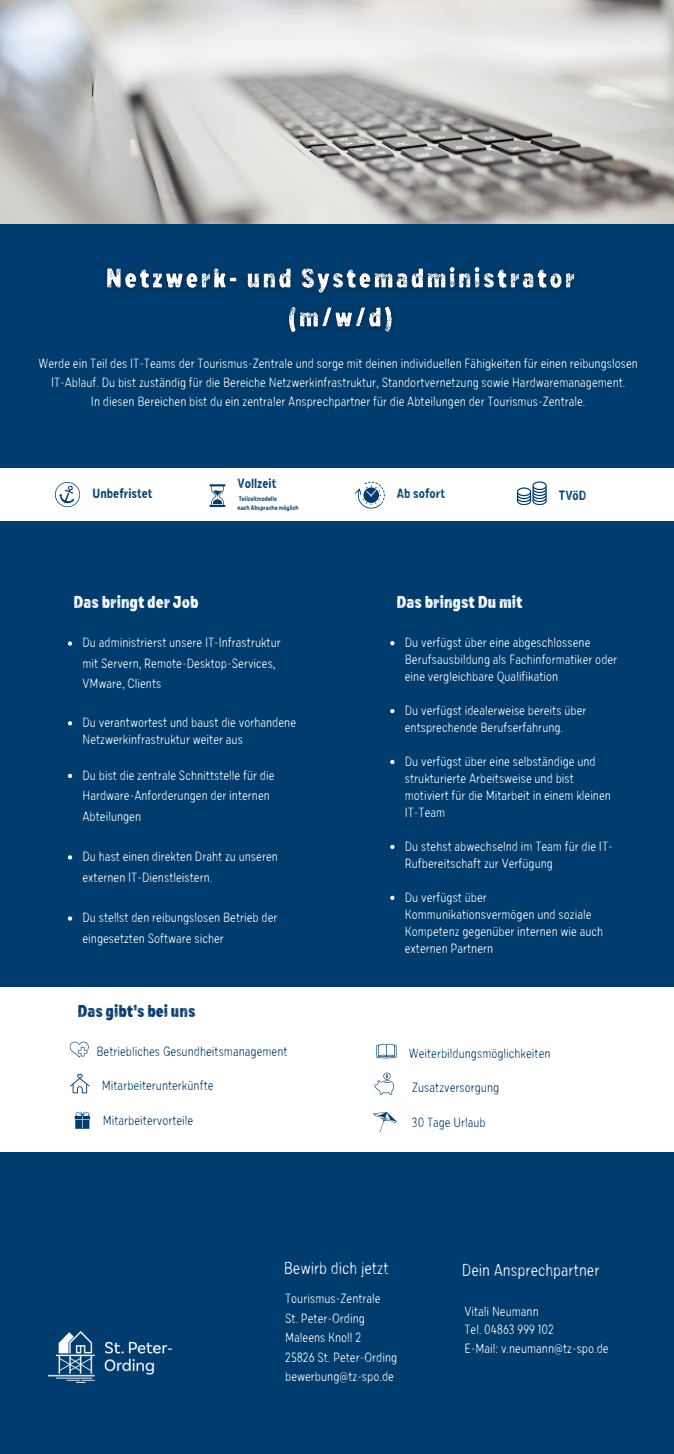
<style>
.page{position:relative;width:674px;height:1454px;background:#fff}
.page>*{position:absolute;margin:0;border:0;box-sizing:border-box;transform-origin:0 0}
.t1{font:17.5px "Draft Natural F";color:#fff}
.t2{font:900 17.38px "Draft Natural F";color:#fff}
.t3{font:900 17.38px "Draft Natural F";color:#003c6e}
.t4{font:13.62px/17px "Draft Natural F";color:#fff}
.t5{font:13.62px "Draft Natural F";color:#003c6e}
.t6{font:700 13.62px "Draft Natural F";color:#003c6e}
.t7{font:700 13.62px "Draft Natural F";color:#004775}
.t8{font:700 6.62px "Draft Natural F";color:#003c6e}
</style>
<div class="page">
<div style="left:0;top:0;width:673px;height:1453px;background:#003c6e"></div>
<img style="left:49px;top:1331px;width:123px;height:51px">
<img style="left:0;top:0;width:673px;height:224px">
<div style="left:0;top:986px;width:673px;height:165px;background:#fff"></div>
<svg style="left:69px;top:1041px;width:20px;height:16px"></svg>
<svg style="left:376px;top:1043px;width:20px;height:15px"></svg>
<svg style="left:70px;top:1074px;width:19px;height:19px"></svg>
<svg style="left:75px;top:1111px;width:15px;height:17px"></svg>
<svg style="left:374px;top:1072px;width:20px;height:22px"></svg>
<svg style="left:373px;top:1112px;width:23px;height:20px"></svg>
<img style="left:106px;top:267px;width:469px;height:66px">
<svg style="left:68px;top:641px;width:4px;height:4px"></svg>
<svg style="left:68px;top:721px;width:4px;height:4px"></svg>
<svg style="left:68px;top:773px;width:4px;height:5px"></svg>
<svg style="left:68px;top:855px;width:4px;height:4px"></svg>
<svg style="left:68px;top:916px;width:4px;height:4px"></svg>
<svg style="left:390px;top:641px;width:4px;height:4px"></svg>
<svg style="left:390px;top:709px;width:4px;height:4px"></svg>
<svg style="left:390px;top:759px;width:4px;height:5px"></svg>
<svg style="left:390px;top:844px;width:4px;height:5px"></svg>
<svg style="left:390px;top:895px;width:4px;height:4px"></svg>
<div style="left:0;top:468px;width:673px;height:53px;background:#fff"></div>
<svg style="left:209px;top:484px;width:16px;height:22px"></svg>
<svg style="left:55px;top:482px;width:25px;height:25px"></svg>
<svg style="left:354px;top:481px;width:30px;height:28px"></svg>
<svg style="left:516px;top:481px;width:30px;height:24px"></svg>
<p class="t4" style="left:38px;top:354px;width:600px;line-height:18.8px;text-align:center">Werde ein Teil des IT-Teams der Tourismus-Zentrale und sorge mit deinen individuellen Fähigkeiten für einen reibungslosen<br>IT-Ablauf. Du bist zuständig für die Bereiche Netzwerkinfrastruktur, Standortvernetzung sowie Hardwaremanagement.</p>
<p class="t4" style="left:91px;top:393px;width:495px">In diesen Bereichen bist du ein zentraler Ansprechpartner für die Abteilungen der Tourismus-Zentrale.</p>
<p class="t6" style="left:237px;top:475px;width:40px">Vollzeit</p>
<p class="t8" style="left:238px;top:494px;width:40px">Teilzeitmodelle</p>
<p class="t8" style="left:237px;top:503px;width:63px">nach Absprache möglich</p>
<p class="t6" style="left:92px;top:485px;width:61px">Unbefristet</p>
<p class="t7" style="left:396px;top:485px;width:50px">Ab sofort</p>
<p class="t6" style="left:558px;top:486px;width:29px">TVöD</p>
<p class="t2" style="left:73px;top:591px;width:126px">Das bringt der Job</p>
<p class="t2" style="left:396px;top:591px;width:127px">Das bringst Du mit</p>
<p class="t4" style="left:82px;top:632px;width:200px;line-height:20.4px">Du administrierst unsere IT-Infrastruktur mit Servern, Remote-Desktop-Services,<br>VMware, Clients</p>
<p class="t4" style="left:82px;top:714px;width:215px">Du verantwortest und baust die vorhandene<br>Netzwerkinfrastruktur weiter aus</p>
<p class="t4" style="left:82px;top:765px;width:193px;line-height:20.4px">Du bist die zentrale Schnittstelle für die<br>Hardware-Anforderungen der internen<br>Abteilungen</p>
<p class="t4" style="left:82px;top:846px;width:197px;line-height:20.4px">Du hast einen direkten Draht zu unseren externen IT-Dienstleistern.</p>
<p class="t4" style="left:82px;top:907px;width:196px;line-height:20.4px">Du stellst den reibungslosen Betrieb der eingesetzten Software sicher</p>
<p class="t4" style="left:404px;top:634px;width:214px">Du verfügst über eine abgeschlossene<br>Berufsausbildung als Fachinformatiker oder eine vergleichbare Qualifikation</p>
<p class="t4" style="left:404px;top:702px;width:183px">Du verfügst idealerweise bereits über entsprechende Berufserfahrung.</p>
<p class="t4" style="left:404px;top:753px;width:207px">Du verfügst über eine selbständige und strukturierte Arbeitsweise und bist motiviert für die Mitarbeit in einem kleinen<br>IT-Team</p>
<p class="t4" style="left:404px;top:837px;width:209px">Du stehst abwechselnd im Team für die IT-<br>Rufbereitschaft zur Verfügung</p>
<p class="t4" style="left:404px;top:888px;width:200px">Du verfügst über<br>Kommunikationsvermögen und soziale<br>Kompetenz gegenüber internen wie auch externen Partnern</p>
<p class="t3" style="left:77px;top:999px;width:119px">Das gibt's bei uns</p>
<p class="t5" style="left:96px;top:1042px;width:192px">Betriebliches Gesundheitsmanagement</p>
<p class="t5" style="left:408px;top:1044px;width:143px">Weiterbildungsmöglichkeiten</p>
<p class="t5" style="left:102px;top:1076px;width:113px">Mitarbeiterunterkünfte</p>
<p class="t5" style="left:103px;top:1111px;width:92px">Mitarbeitervorteile</p>
<p class="t5" style="left:412px;top:1078px;width:89px">Zusatzversorgung</p>
<p class="t5" style="left:411px;top:1113px;width:75px">30 Tage Urlaub</p>
<p class="t1" style="left:283px;top:1256px;width:106px">Bewirb dich jetzt</p>
<p class="t1" style="left:461px;top:1258px;width:139px">Dein Ansprechpartner</p>
<p class="t4" style="left:285px;top:1290px;width:97px">Tourismus-Zentrale</p>
<p class="t4" style="left:285px;top:1309px;width:81px">St. Peter-Ording</p>
<p class="t4" style="left:285px;top:1329px;width:77px">Maleens Knoll 2</p>
<p class="t4" style="left:285px;top:1347px;width:113px;line-height:19.5px">25826 St. Peter-Ording bewerbung@tz-spo.de</p>
<p class="t4" style="left:464px;top:1302px;width:76px">Vitali Neumann</p>
<p class="t4" style="left:464px;top:1321px;width:91px">Tel. 04863 999 102</p>
<p class="t4" style="left:464px;top:1339px;width:145px">E-Mail: v.neumann@tz-spo.de</p>
</div>
